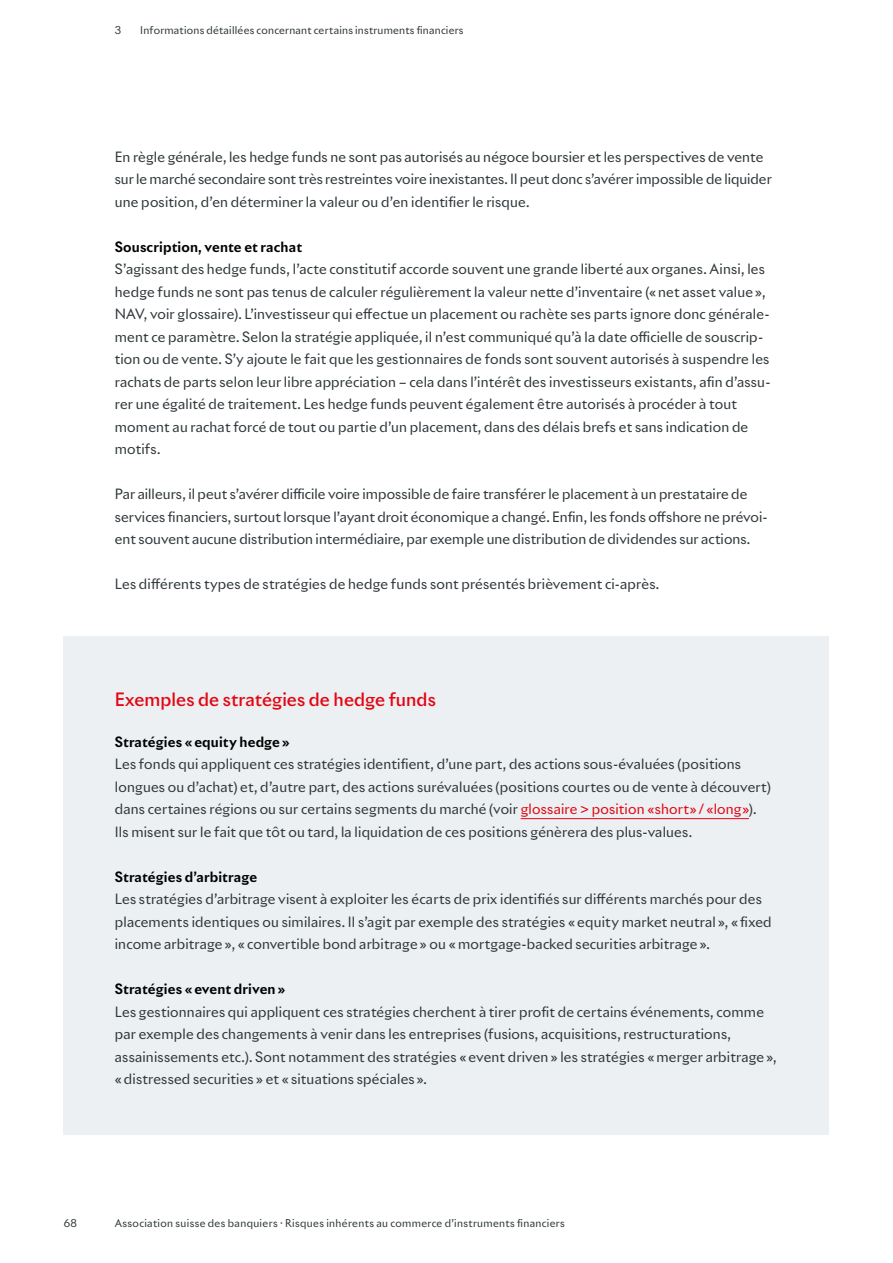
<style>
.page{position:relative;width:893px;height:1263px;background:#fff}
.page>*{position:absolute;margin:0;border:0;box-sizing:border-box;transform-origin:0 0}
.t1{font:500 18px "Riviera Nights";letter-spacing:.005em;color:#e30613}
.t2{font:13.8px/22.5px "Riviera Nights";letter-spacing:.015em;color:#30383b}
.t3{font:700 13.8px "Riviera Nights";letter-spacing:.01em;color:#000}
.t4{font:10.5px "Riviera Nights";letter-spacing:.03em;color:#30383b}
.s1{color:#e30613}
</style>
<div class="page">
<div style="left:64px;top:636px;width:765px;height:499px;background:#ecf0f2"></div>
<hr style="left:521px;top:818px;width:228px;height:1px;background:#e30613">
<p class="t4" style="left:115px;top:23px;width:8px">3</p>
<p class="t4" style="left:140px;top:23px;width:325px">Informations détaillées concernant certains instruments financiers</p>
<p class="t2" style="left:115px;top:145px;width:658px">En règle générale, les hedge funds ne sont pas autorisés au négoce boursier et les perspectives de vente sur le marché secondaire sont très restreintes voire inexistantes. Il peut donc s’avérer impossible de liquider une position, d’en déterminer la valeur ou d’en identifier le risque.</p>
<p class="t3" style="left:115px;top:238px;width:189px">Souscription, vente et rachat</p>
<p class="t2" style="left:115px;top:258px;width:657px">S’agissant des hedge funds, l’acte constitutif accorde souvent une grande liberté aux organes. Ainsi, les hedge funds ne sont pas tenus de calculer régulièrement la valeur nette d’inventaire (« net asset value », NAV, voir glossaire). L’investisseur qui effectue un placement ou rachète ses parts ignore donc générale&shy;ment ce paramètre. Selon la stratégie appliquée, il n’est communiqué qu’à la date officielle de souscrip&shy;tion ou de vente. S’y ajoute le fait que les gestionnaires de fonds sont souvent autorisés à suspendre les rachats de parts selon leur libre appréciation – cela dans l’intérêt des investisseurs existants, afin d’assu&shy;rer une égalité de traitement. Les hedge funds peuvent également être autorisés à procéder à tout moment au rachat forcé de tout ou partie d’un placement, dans des délais brefs et sans indication de motifs.</p>
<p class="t2" style="left:115px;top:483px;width:654px">Par ailleurs, il peut s’avérer difficile voire impossible de faire transférer le placement à un prestataire de services financiers, surtout lorsque l’ayant droit économique a changé. Enfin, les fonds offshore ne prévoi&shy;ent souvent aucune distribution intermédiaire, par exemple une distribution de dividendes sur actions.</p>
<p class="t2" style="left:115px;top:573px;width:546px">Les différents types de stratégies de hedge funds sont présentés brièvement ci-après.</p>
<h1 class="t1" style="left:115px;top:687px;width:323px">Exemples de stratégies de hedge funds</h1>
<p class="t3" style="left:115px;top:733px;width:176px">Stratégies « equity hedge »</p>
<p class="t2" style="left:115px;top:753px;width:657px">Les fonds qui appliquent ces stratégies identifient, d’une part, des actions sous-évaluées (positions longues ou d’achat) et, d’autre part, des actions surévaluées (positions courtes ou de vente à découvert) dans certaines régions ou sur certains segments du marché (voir <span class="s1">glossaire &gt; position «short» / «long»</span>).<br>Ils misent sur le fait que tôt ou tard, la liquidation de ces positions génèrera des plus-values.</p>
<p class="t3" style="left:115px;top:868px;width:144px">Stratégies d’arbitrage</p>
<p class="t2" style="left:115px;top:888px;width:658px">Les stratégies d’arbitrage visent à exploiter les écarts de prix identifiés sur différents marchés pour des placements identiques ou similaires. Il s’agit par exemple des stratégies « equity market neutral », « fixed income arbitrage », « convertible bond arbitrage » ou « mortgage-backed securities arbitrage ».</p>
<p class="t3" style="left:115px;top:980px;width:172px">Stratégies « event driven »</p>
<p class="t2" style="left:115px;top:1000px;width:663px">Les gestionnaires qui appliquent ces stratégies cherchent à tirer profit de certains événements, comme par exemple des changements à venir dans les entreprises (fusions, acquisitions, restructurations, assainissements etc.). Sont notamment des stratégies « event driven » les stratégies « merger arbitrage », « distressed securities » et « situations spéciales ».</p>
<p class="t4" style="left:64px;top:1217px;width:15px">68</p>
<p class="t4" style="left:115px;top:1217px;width:452px">Association suisse des banquiers · Risques inhérents au commerce d’instruments financiers</p>
</div>
